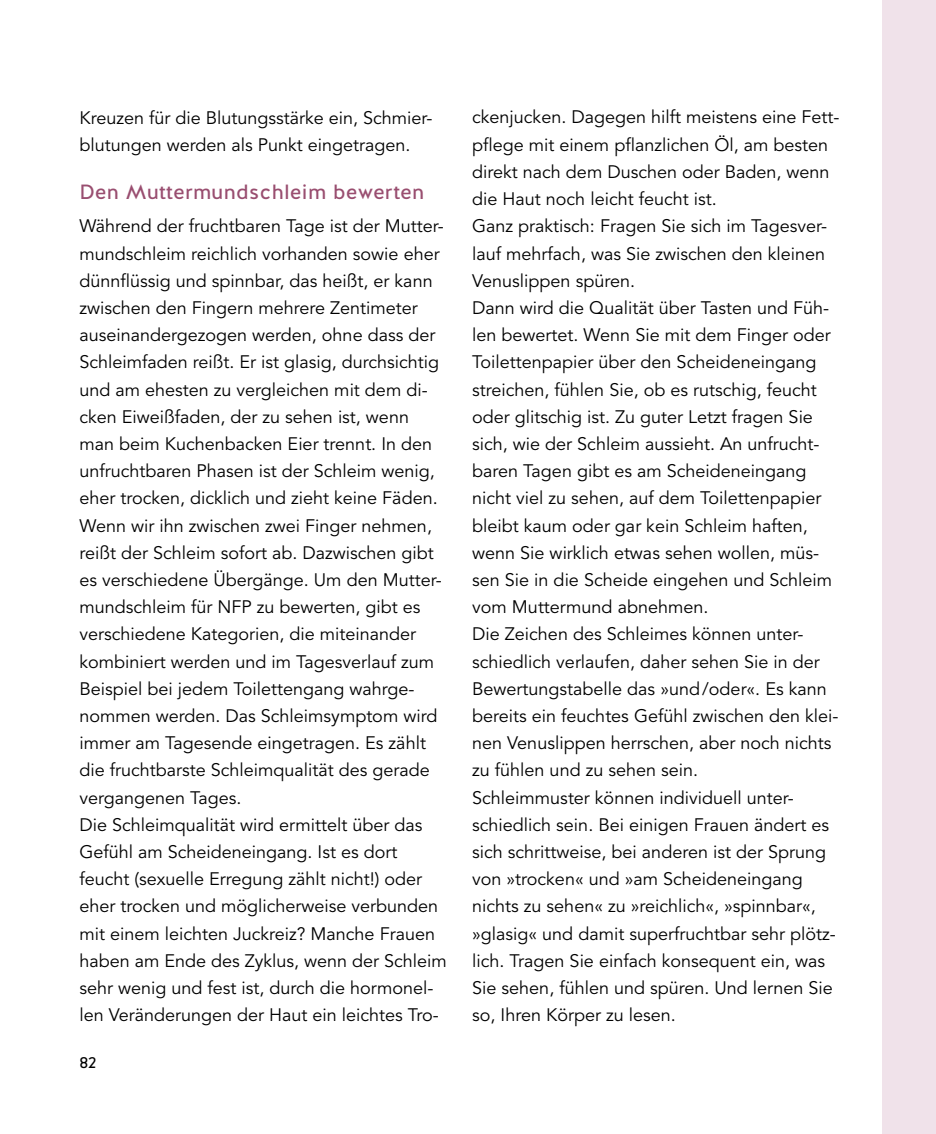
<style>
.page{position:relative;width:936px;height:1134px;background:#fff}
.page>*{position:absolute;margin:0;border:0;box-sizing:border-box;transform-origin:0 0}
.t1{font:20.6px "Halis GR";letter-spacing:.02em;color:#994e70}
.t2{font:18px/27.2px "Avenir LT Std";color:#000}
.t3{font:16px "Halis GR";color:#000}
</style>
<div class="page">
<div style="left:882px;top:0;width:53px;height:1134px;background:#f0e2ea"></div>
<p class="t2" style="left:79px;top:105px;width:354px">Kreuzen für die Blutungsstärke ein, Schmier&shy;blutungen werden als Punkt eingetragen.</p>
<p class="t1" style="left:79px;top:180px;width:346px">Den Muttermundschleim bewerten</p>
<p class="t2" style="left:79px;top:214px;width:369px">Während der fruchtbaren Tage ist der Mutter&shy;mundschleim reichlich vorhanden sowie eher dünnlüssig und spinnbar, das heißt, er kann zwischen den Fingern mehrere Zentimeter auseinandergezogen werden, ohne dass der Schleimfaden reißt. Er ist glasig, durchsichtig und am ehesten zu vergleichen mit dem di&shy;cken Eiweißfaden, der zu sehen ist, wenn man beim Kuchenbacken Eier trennt. In den unfruchtbaren Phasen ist der Schleim wenig, eher trocken, dicklich und zieht keine Fäden.<br>Wenn wir ihn zwischen zwei Finger nehmen, reißt der Schleim sofort ab. Dazwischen gibt es verschiedene Übergänge. Um den Mutter&shy;mundschleim für NFP zu bewerten, gibt es verschiedene Kategorien, die miteinander kombiniert werden und im Tagesverlauf zum Beispiel bei jedem Toilettengang wahrge&shy;nommen werden. Das Schleimsymptom wird immer am Tagesende eingetragen. Es zählt die fruchtbarste Schleimqualität des gerade vergangenen Tages.<br>Die Schleimqualität wird ermittelt über das Gefühl am Scheideneingang. Ist es dort feucht (sexuelle Erregung zählt nicht!) oder eher trocken und möglicherweise verbunden mit einem leichten Juckreiz? Manche Frauen haben am Ende des Zyklus, wenn der Schleim sehr wenig und fest ist, durch die hormonel&shy;len Veränderungen der Haut ein leichtes Tro-</p>
<p class="t3" style="left:79px;top:1053px;width:19px">82</p>
<p class="t2" style="left:472px;top:105px;width:369px">ckenjucken. Dagegen hilft meistens eine Fett&shy;plege mit einem planzlichen Öl, am besten direkt nach dem Duschen oder Baden, wenn die Haut noch leicht feucht ist.<br>Ganz praktisch: Fragen Sie sich im Tagesver&shy;lauf mehrfach, was Sie zwischen den kleinen Venuslippen spüren.<br>Dann wird die Qualität über Tasten und Füh&shy;len bewertet. Wenn Sie mit dem Finger oder Toilettenpapier über den Scheideneingang streichen, fühlen Sie, ob es rutschig, feucht oder glitschig ist. Zu guter Letzt fragen Sie sich, wie der Schleim aussieht. An unfrucht&shy;baren Tagen gibt es am Scheideneingang nicht viel zu sehen, auf dem Toilettenpapier bleibt kaum oder gar kein Schleim haften, wenn Sie wirklich etwas sehen wollen, müs&shy;sen Sie in die Scheide eingehen und Schleim vom Muttermund abnehmen.<br>Die Zeichen des Schleimes können unter&shy;schiedlich verlaufen, daher sehen Sie in der Bewertungstabelle das »und /oder«. Es kann bereits ein feuchtes Gefühl zwischen den klei&shy;nen Venuslippen herrschen, aber noch nichts zu fühlen und zu sehen sein.<br>Schleimmuster können individuell unter&shy;schiedlich sein. Bei einigen Frauen ändert es sich schrittweise, bei anderen ist der Sprung von »trocken« und »am Scheideneingang nichts zu sehen« zu »reichlich«, »spinnbar«, »glasig« und damit superfruchtbar sehr plötz&shy;lich. Tragen Sie einfach konsequent ein, was Sie sehen, fühlen und spüren. Und lernen Sie so, Ihren Körper zu lesen.</p>
</div>
